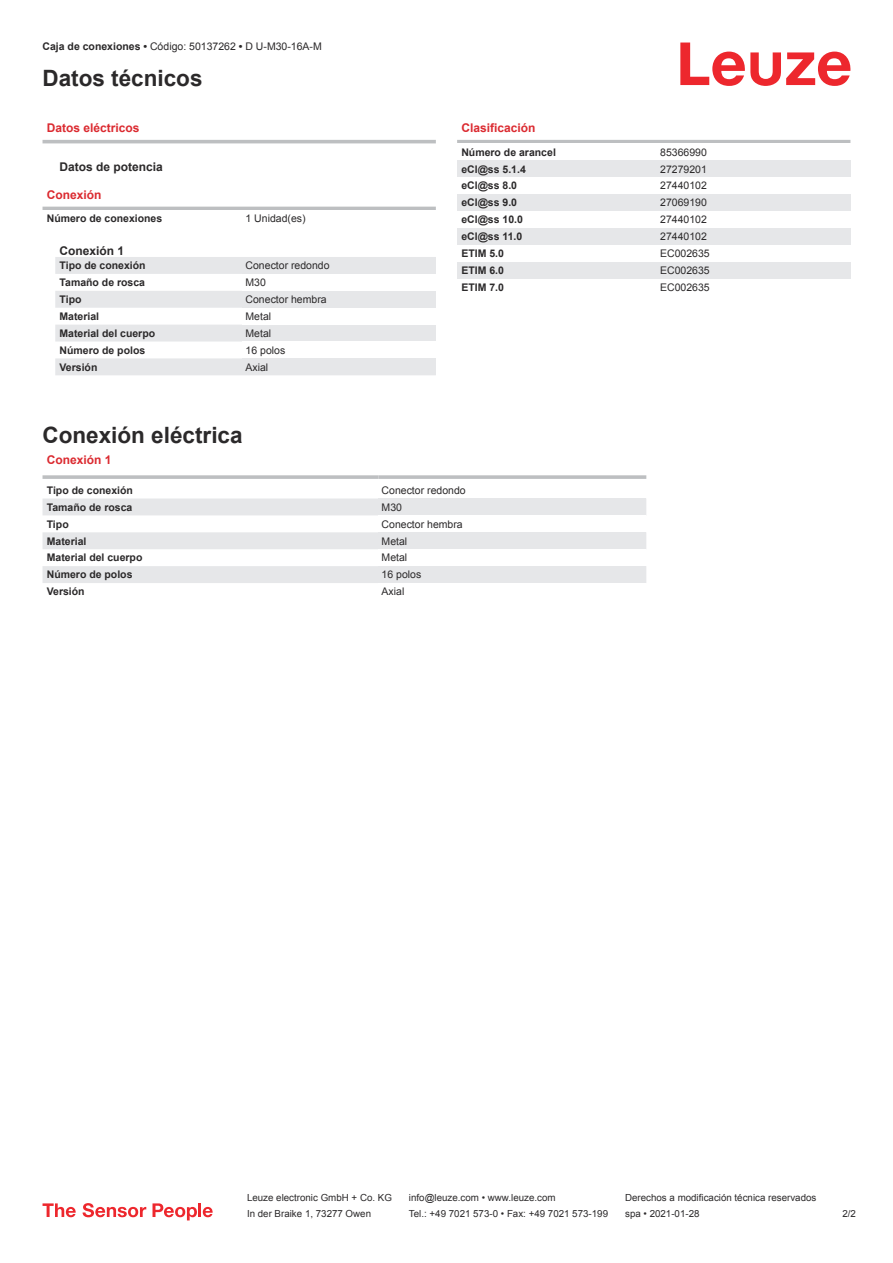
<style>
.page{position:relative;width:893px;height:1263px;background:#fff}
.page>*{position:absolute;margin:0;border:0;box-sizing:border-box;transform-origin:0 0}
.t1{font:700 22.5px "Arial";color:#2b292a}
.t2{font:700 12px "Arial";color:#db2a30}
.t3{font:700 12px "Arial";color:#2b292a}
.t4{font:700 10.5px "Arial";color:#2b292a}
.t5{font:10.5px "Arial";color:#2b292a}
.t6{font:9.75px "Arial";color:#2b292a}
.s1{font-weight:700}
</style>
<div class="page">
<svg style="left:680px;top:43px;width:170px;height:43px"></svg>
<svg style="left:55px;top:257px;width:187px;height:118px"></svg>
<hr style="left:43px;top:140px;width:393px;height:3px;background:#bdbfc1">
<hr style="left:43px;top:207px;width:393px;height:3px;background:#bdbfc1">
<div style="left:242px;top:257px;width:194px;height:17px;background:#e6e7e9"></div>
<div style="left:242px;top:291px;width:194px;height:17px;background:#e6e7e9"></div>
<div style="left:242px;top:325px;width:194px;height:16px;background:#e6e7e9"></div>
<div style="left:242px;top:358px;width:194px;height:17px;background:#e6e7e9"></div>
<svg style="left:43px;top:498px;width:335px;height:85px;fill:#e6e7e9"></svg>
<svg style="left:43px;top:475px;width:335px;height:4px"></svg>
<svg style="left:378px;top:475px;width:268px;height:4px"></svg>
<div style="left:378px;top:498px;width:268px;height:17px;background:#e6e7e9"></div>
<div style="left:378px;top:532px;width:268px;height:17px;background:#e6e7e9"></div>
<div style="left:378px;top:566px;width:268px;height:17px;background:#e6e7e9"></div>
<hr style="left:457px;top:140px;width:393px;height:3px;background:#bdbfc1">
<div style="left:457px;top:160px;width:200px;height:17px;background:#e6e7e9"></div>
<div style="left:657px;top:160px;width:193px;height:17px;background:#e6e7e9"></div>
<div style="left:457px;top:194px;width:200px;height:17px;background:#e6e7e9"></div>
<div style="left:657px;top:194px;width:193px;height:17px;background:#e6e7e9"></div>
<div style="left:457px;top:228px;width:200px;height:17px;background:#e6e7e9"></div>
<div style="left:657px;top:228px;width:193px;height:17px;background:#e6e7e9"></div>
<div style="left:457px;top:262px;width:200px;height:17px;background:#e6e7e9"></div>
<div style="left:657px;top:262px;width:193px;height:17px;background:#e6e7e9"></div>
<svg style="left:43px;top:1203px;width:33px;height:14px"></svg>
<svg style="left:83px;top:1203px;width:63px;height:14px"></svg>
<svg style="left:153px;top:1203px;width:44px;height:17px"></svg>
<hr style="left:198px;top:1203px;width:3px;height:14px;background:#ed272d">
<svg style="left:203px;top:1207px;width:10px;height:10px"></svg>
<p class="t5" style="left:43px;top:43px;width:281px"><span class="s1">Caja de conexiones •</span> Código: 50137262 <span class="s1">•</span> D U-M30-16A-M</p>
<h1 class="t1" style="left:43px;top:70px;width:162px">Datos técnicos</h1>
<p class="t2" style="left:47px;top:123px;width:94px">Datos eléctricos</p>
<p class="t3" style="left:60px;top:162px;width:105px">Datos de potencia</p>
<p class="t2" style="left:47px;top:190px;width:56px">Conexión</p>
<p class="t4" style="left:47px;top:215px;width:117px">Número de conexiones</p>
<p class="t5" style="left:246px;top:215px;width:62px">1 Unidad(es)</p>
<p class="t3" style="left:60px;top:246px;width:66px">Conexión 1</p>
<p class="t4" style="left:60px;top:262px;width:88px">Tipo de conexión</p>
<p class="t5" style="left:246px;top:262px;width:86px">Conector redondo</p>
<p class="t4" style="left:60px;top:278px;width:87px">Tamaño de rosca</p>
<p class="t5" style="left:246px;top:278px;width:22px">M30</p>
<p class="t4" style="left:60px;top:295px;width:23px">Tipo</p>
<p class="t5" style="left:246px;top:295px;width:83px">Conector hembra</p>
<p class="t4" style="left:60px;top:312px;width:41px">Material</p>
<p class="t5" style="left:246px;top:312px;width:27px">Metal</p>
<p class="t4" style="left:60px;top:329px;width:97px">Material del cuerpo</p>
<p class="t5" style="left:246px;top:329px;width:27px">Metal</p>
<p class="t4" style="left:60px;top:346px;width:87px">Número de polos</p>
<p class="t5" style="left:246px;top:346px;width:41px">16 polos</p>
<p class="t4" style="left:60px;top:363px;width:39px">Versión</p>
<p class="t5" style="left:246px;top:363px;width:24px">Axial</p>
<p class="t2" style="left:461px;top:123px;width:76px">Clasificación</p>
<p class="t4" style="left:461px;top:148px;width:96px">Número de arancel</p>
<p class="t5" style="left:660px;top:148px;width:48px">85366990</p>
<p class="t4" style="left:461px;top:165px;width:66px">eCl@ss 5.1.4</p>
<p class="t5" style="left:660px;top:165px;width:48px">27279201</p>
<p class="t4" style="left:461px;top:182px;width:57px">eCl@ss 8.0</p>
<p class="t5" style="left:660px;top:182px;width:48px">27440102</p>
<p class="t4" style="left:461px;top:199px;width:57px">eCl@ss 9.0</p>
<p class="t5" style="left:660px;top:199px;width:48px">27069190</p>
<p class="t4" style="left:461px;top:216px;width:63px">eCl@ss 10.0</p>
<p class="t5" style="left:660px;top:216px;width:48px">27440102</p>
<p class="t4" style="left:461px;top:233px;width:63px">eCl@ss 11.0</p>
<p class="t5" style="left:660px;top:232px;width:48px">27440102</p>
<p class="t4" style="left:461px;top:249px;width:44px">ETIM 5.0</p>
<p class="t5" style="left:660px;top:249px;width:51px">EC002635</p>
<p class="t4" style="left:461px;top:266px;width:44px">ETIM 6.0</p>
<p class="t5" style="left:660px;top:266px;width:51px">EC002635</p>
<p class="t4" style="left:461px;top:283px;width:44px">ETIM 7.0</p>
<p class="t5" style="left:660px;top:283px;width:51px">EC002635</p>
<h1 class="t1" style="left:43px;top:426px;width:202px">Conexión eléctrica</h1>
<p class="t2" style="left:47px;top:456px;width:66px">Conexión 1</p>
<p class="t4" style="left:47px;top:486px;width:88px">Tipo de conexión</p>
<p class="t5" style="left:382px;top:486px;width:86px">Conector redondo</p>
<p class="t4" style="left:47px;top:503px;width:87px">Tamaño de rosca</p>
<p class="t5" style="left:382px;top:503px;width:22px">M30</p>
<p class="t4" style="left:47px;top:520px;width:23px">Tipo</p>
<p class="t5" style="left:382px;top:520px;width:83px">Conector hembra</p>
<p class="t4" style="left:47px;top:537px;width:41px">Material</p>
<p class="t5" style="left:382px;top:537px;width:27px">Metal</p>
<p class="t4" style="left:47px;top:554px;width:97px">Material del cuerpo</p>
<p class="t5" style="left:382px;top:554px;width:27px">Metal</p>
<p class="t4" style="left:47px;top:571px;width:87px">Número de polos</p>
<p class="t5" style="left:382px;top:571px;width:41px">16 polos</p>
<p class="t4" style="left:47px;top:588px;width:39px">Versión</p>
<p class="t5" style="left:382px;top:588px;width:24px">Axial</p>
<p class="t6" style="left:247px;top:1194px;width:146px">Leuze electronic GmbH + Co. KG</p>
<p class="t6" style="left:409px;top:1194px;width:148px">info@leuze.com • www.leuze.com</p>
<p class="t6" style="left:625px;top:1194px;width:193px">Derechos a modificación técnica reservados</p>
<p class="t6" style="left:247px;top:1210px;width:126px">In der Braike 1, 73277 Owen</p>
<p class="t6" style="left:409px;top:1210px;width:201px">Tel.: +49 7021 573-0 • Fax: +49 7021 573-199</p>
<p class="t6" style="left:625px;top:1210px;width:76px">spa • 2021-01-28</p>
<p class="t6" style="left:842px;top:1210px;width:15px">2 /2</p>
</div>
